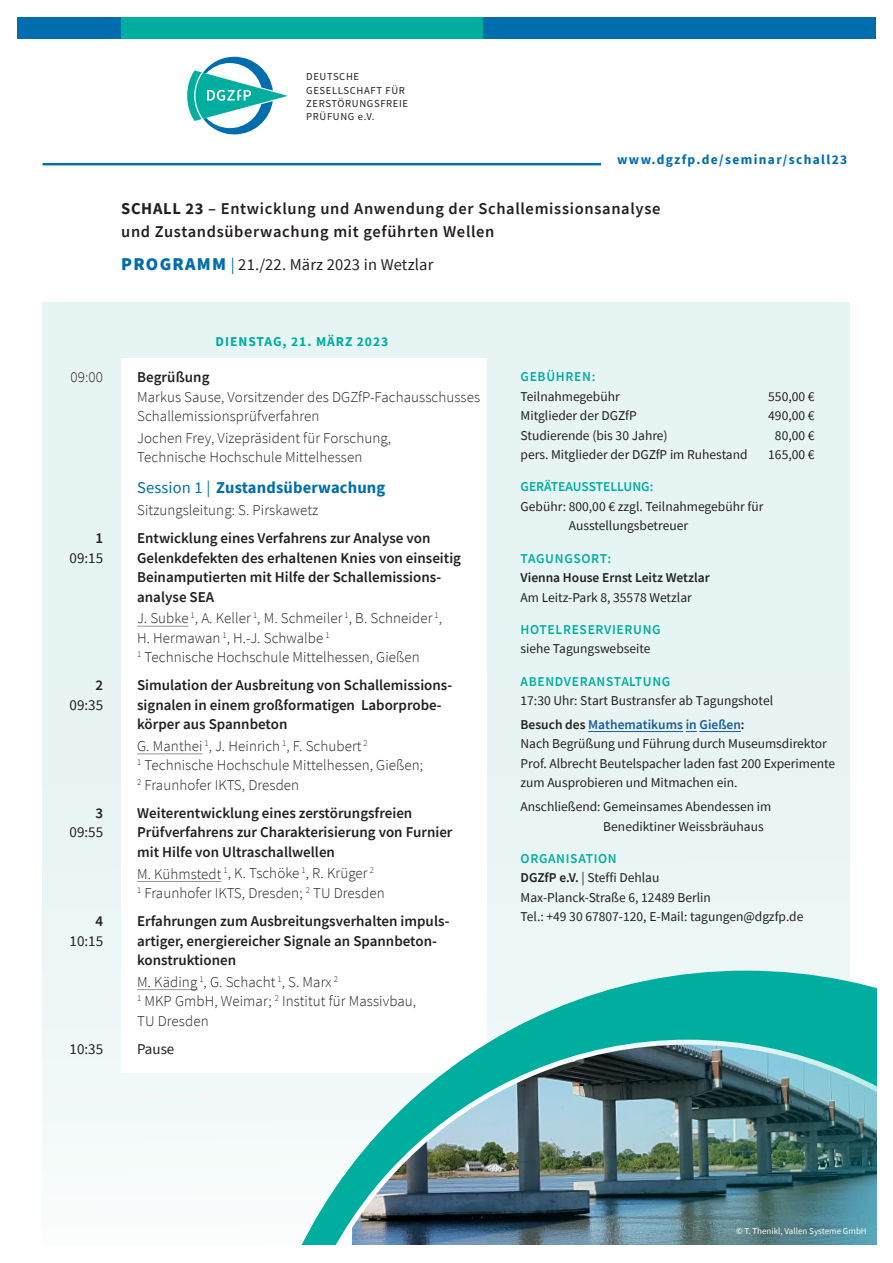
<style>
.page{position:relative;width:893px;height:1263px;background:#fff}
.page>*{position:absolute;margin:0;border:0;box-sizing:border-box;transform-origin:0 0}
.t1{font:600 16.5px/23px "Source Sans Pro";letter-spacing:.04em;color:#231f20}
.t2{font:16.5px "Source Sans Pro";letter-spacing:.01em;color:#231f20}
.t3{font:700 16.5px "Source Sans Pro";letter-spacing:.01em;color:#006dad}
.t4{font:300 15px/19.5px "Source Sans Pro";letter-spacing:.005em;color:#231f20}
.t5{font:600 15px/19.5px "Source Sans Pro";color:#231f20}
.t6{font:15px "Source Sans Pro";color:#231f20}
.t7{font:13.5px/19.5px "Source Sans Pro";color:#231f20}
.t8{font:600 13.5px "Source Sans Pro";letter-spacing:.05em;color:#00aea0}
.t9{font:700 13.5px "Source Sans Pro";letter-spacing:.1em;color:#006dad}
.t10{font:600 13.5px "Source Sans Pro";color:#231f20}
.t11{font:700 13.5px "Source Sans Pro";letter-spacing:.07em;color:#00aea0}
.t12{font:600 13.5px "Source Sans Pro";color:#00aea0}
.t13{font:10.65px/13.2px "Source Sans Pro";letter-spacing:.06em;color:#231f20}
.t14{font:9px "Source Sans Pro";color:#fff}
.s1{font-weight:700}
.s2{font-weight:900;font-size:18px;color:#006dad}
.s3{color:#006dad}
.s4{font-weight:400}
.s5{font-weight:600}
.s6{font-weight:600;color:#175d9e}
.s7{font-weight:600;color:#00aea0}
</style>
<div class="page">
<div style="left:43px;top:303px;width:807px;height:960px;background:#e6f4f3"></div>
<div style="left:121px;top:358px;width:366px;height:714px;background:#fff"></div>
<hr style="left:137px;top:626px;width:52px;height:1px;background:#939598">
<hr style="left:137px;top:753px;width:66px;height:1px;background:#939598">
<hr style="left:137px;top:881px;width:85px;height:1px;background:#939598">
<hr style="left:137px;top:989px;width:60px;height:1px;background:#939598">
<hr style="left:699px;top:731px;width:42px;height:1px;background:#175d9e">
<hr style="left:588px;top:731px;width:95px;height:1px;background:#175d9e">
<svg style="left:249px;top:970px;width:628px;height:276px"></svg>
<hr style="left:43px;top:163px;width:643px;height:2px;background:#006dad">
<svg style="left:187px;top:57px;width:101px;height:77px"></svg>
<div style="left:601px;top:154px;width:246px;height:40px;background:#fff"></div>
<div style="left:17px;top:17px;width:859px;height:21px;background:#006dad"></div>
<div style="left:121px;top:17px;width:362px;height:21px;background:#00aea0"></div>
<img style="left:282px;top:1038px;width:595px;height:208px">
<div style="left:0;top:1246px;width:893px;height:17px;background:#fff"></div>
<p class="t13" style="left:306px;top:70px;width:103px">DEUTSCHE<br>GESELLSCHAFT FÜR<br>ZERSTÖRUNGSFREIE<br>PRÜFUNG e.V.</p>
<p class="t9" style="left:617px;top:150px;width:232px">www.dgzfp.de/seminar/schall23</p>
<p class="t1" style="left:121px;top:197px;width:541px"><span class="s1">SCHALL 23</span> – Entwicklung und Anwendung der Schallemissionsanalyse und Zustandsüberwachung mit geführten Wellen</p>
<p class="t2" style="left:121px;top:254px;width:314px"><span class="s2">PROGRAMM</span> <span class="s3">|</span> 21./22. März 2023 in Wetzlar</p>
<p class="t11" style="left:216px;top:332px;width:174px">DIENSTAG, 21. MÄRZ 2023</p>
<p class="t4" style="left:71px;top:368px;width:34px">09:00</p>
<p class="t5" style="left:137px;top:367px;width:74px">Begrüßung</p>
<p class="t4" style="left:137px;top:387px;width:344px">Markus Sause, Vorsitzender des DGZfP-Fachausschusses<br>Schallemissionsprüfverfahren</p>
<p class="t4" style="left:137px;top:428px;width:255px">Jochen Frey, Vizepräsident für Forschung,<br>Technische Hochschule Mittelhessen</p>
<p class="t3" style="left:137px;top:477px;width:250px"><span class="s4">Session 1 |</span> Zustandsüberwachung</p>
<p class="t4" style="left:137px;top:500px;width:183px">Sitzungsleitung: S. Pirskawetz</p>
<p class="t5" style="left:95px;top:528px;width:9px">1</p>
<p class="t5" style="left:137px;top:528px;width:295px">Entwicklung eines Verfahrens zur Analyse von</p>
<p class="t6" style="left:70px;top:548px;width:35px">09:15</p>
<p class="t5" style="left:137px;top:548px;width:325px">Gelenkdefekten des erhaltenen Knies von einseitig<br>Beinamputierten mit Hilfe der Schallemissions&shy;analyse SEA</p>
<p class="t4" style="left:137px;top:608px;width:306px">J. Subke <sup>1</sup>, A. Keller <sup>1</sup>, M. Schmeiler <sup>1</sup>, B. Schneider <sup>1</sup>,<br>H. Hermawan <sup>1</sup>, H.-J. Schwalbe <sup>1<br>1</sup> Technische Hochschule Mittelhessen, Gießen</p>
<p class="t5" style="left:95px;top:675px;width:9px">2</p>
<p class="t5" style="left:137px;top:675px;width:315px">Simulation der Ausbreitung von Schallemissions-</p>
<p class="t6" style="left:70px;top:695px;width:35px">09:35</p>
<p class="t5" style="left:137px;top:695px;width:302px">signalen in einem großformatigen Laborprobe---- körper aus Spannbeton</p>
<p class="t4" style="left:137px;top:736px;width:288px">G. Manthei <sup>1</sup>, J. Heinrich <sup>1</sup>, F. Schubert <sup>2<br>1</sup> Technische Hochschule Mittelhessen, Gießen;<br><sup>2</sup> Fraunhofer IKTS, Dresden</p>
<p class="t5" style="left:95px;top:803px;width:9px">3</p>
<p class="t5" style="left:137px;top:803px;width:277px">Weiterentwicklung eines zerstörungsfreien</p>
<p class="t6" style="left:70px;top:823px;width:35px">09:55</p>
<p class="t5" style="left:137px;top:822px;width:317px">Prüfverfahrens zur Charakterisierung von Furnier mit Hilfe von Ultraschallwellen</p>
<p class="t4" style="left:137px;top:864px;width:249px">M. Kühmstedt <sup>1</sup>, K. Tschöke <sup>1</sup>, R. Krüger <sup>2<br>1</sup> Fraunhofer IKTS, Dresden; <sup>2</sup> TU Dresden</p>
<p class="t5" style="left:95px;top:911px;width:9px">4</p>
<p class="t5" style="left:137px;top:911px;width:313px">Erfahrungen zum Ausbreitungsverhalten impuls-</p>
<p class="t6" style="left:70px;top:931px;width:35px">10:15</p>
<p class="t5" style="left:137px;top:930px;width:301px">artiger, energiereicher Signale an Spannbeton&shy;konstruktionen</p>
<p class="t4" style="left:137px;top:972px;width:281px">M. Käding <sup>1</sup>, G. Schacht <sup>1</sup>, S. Marx <sup>2<br>1</sup> MKP GmbH, Weimar; <sup>2</sup> Institut für Massivbau,<br>TU Dresden</p>
<p class="t6" style="left:70px;top:1039px;width:35px">10:35</p>
<p class="t6" style="left:137px;top:1039px;width:39px">Pause</p>
<p class="t8" style="left:521px;top:368px;width:76px">GEBÜHREN:</p>
<p class="t7" style="left:521px;top:386px;width:101px">Teilnahmegebühr</p>
<p class="t7" style="left:768px;top:386px;width:48px">550,00 €</p>
<p class="t7" style="left:521px;top:406px;width:118px">Mitglieder der DGZfP</p>
<p class="t7" style="left:768px;top:406px;width:48px">490,00 €</p>
<p class="t7" style="left:521px;top:425px;width:149px">Studierende (bis 30 Jahre)</p>
<p class="t7" style="left:775px;top:425px;width:41px">80,00 €</p>
<p class="t7" style="left:521px;top:445px;width:229px">pers. Mitglieder der DGZfP im Ruhestand</p>
<p class="t7" style="left:768px;top:445px;width:48px">165,00 €</p>
<p class="t12" style="left:521px;top:478px;width:134px">GERÄTEAUSSTELLUNG:</p>
<p class="t7" style="left:569px;top:497px;width:196px;text-indent:-48px">Gebühr: 800,00 € zzgl. Teilnahmegebühr für<br>Ausstellungsbetreuer</p>
<p class="t8" style="left:521px;top:549px;width:92px">TAGUNGSORT:</p>
<p class="t10" style="left:521px;top:569px;width:191px">Vienna House Ernst Leitz Wetzlar</p>
<p class="t7" style="left:521px;top:587px;width:173px">Am Leitz-Park 8, 35578 Wetzlar</p>
<p class="t8" style="left:521px;top:620px;width:142px">HOTELRESERVIERUNG</p>
<p class="t7" style="left:521px;top:639px;width:132px">siehe Tagungswebseite</p>
<p class="t8" style="left:521px;top:672px;width:151px">ABENDVERANSTALTUNG</p>
<p class="t7" style="left:521px;top:689px;width:254px;line-height:23.7px">17:30 Uhr: Start Bustransfer ab Tagungshotel<br><span class="s5">Besuch des</span> <span class="s6">Mathematikums in Gießen</span><span class="s5">:</span></p>
<p class="t7" style="left:521px;top:734px;width:316px">Nach Begrüßung und Führung durch Museumsdirektor<br>Prof. Albrecht Beutelspacher laden fast 200 Experimente zum Ausprobieren und Mitmachen ein.</p>
<p class="t7" style="left:603px;top:797px;width:170px;text-indent:-83px">Anschließend: Gemeinsames Abendessen im<br>Benediktiner Weissbräuhaus</p>
<p class="t7" style="left:521px;top:848px;width:284px"><span class="s7">ORGANISATION<br></span><span class="s5">DGZfP e.V.</span> | Steffi Dehlau<br>Max-Planck-Straße 6, 12489 Berlin<br>Tel.: +49 30 67807-120, E-Mail: tagungen@dgzfp.de</p>
<p class="t14" style="left:736px;top:1225px;width:132px">© T. Thenikl, Vallen Systeme GmbH</p>
</div>
